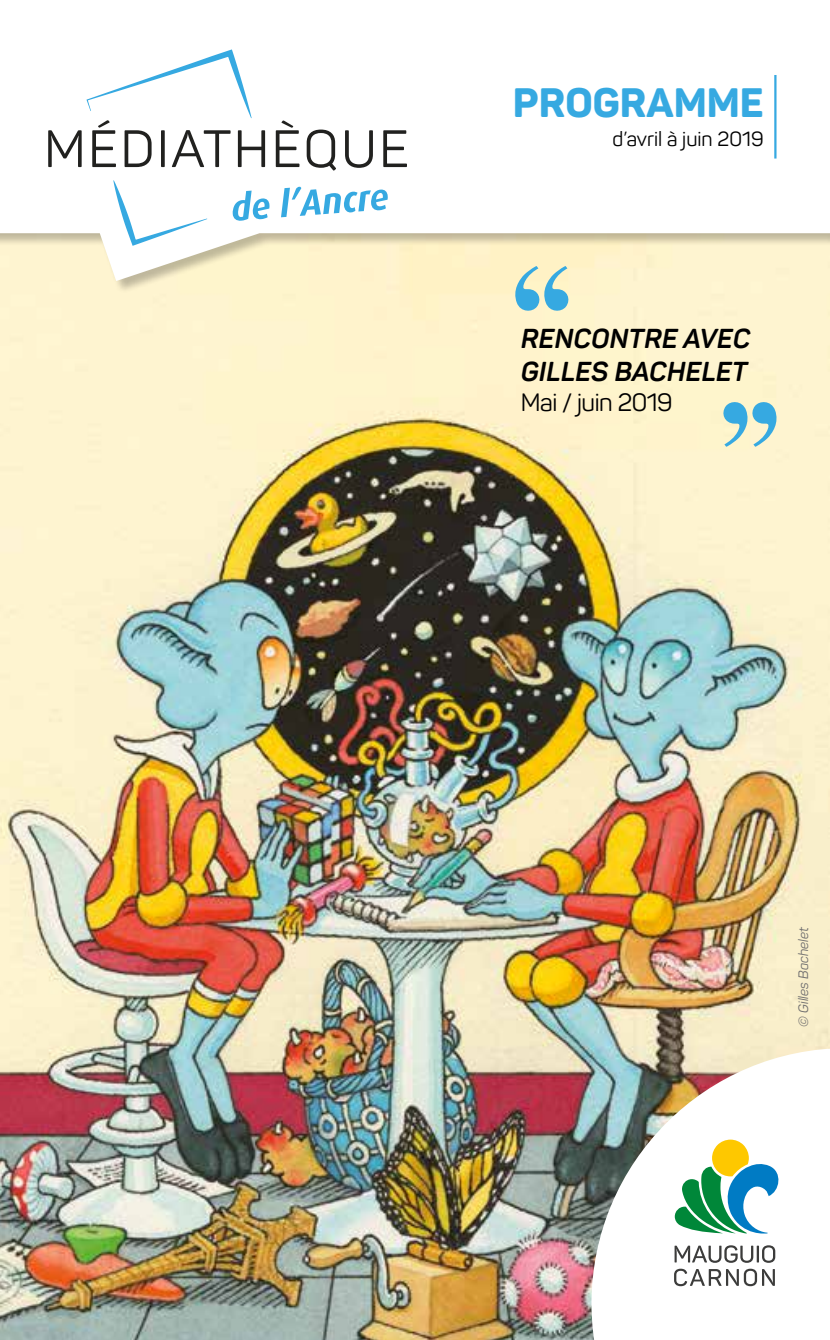
<style>
.page{position:relative;width:830px;height:1340px;background:#fff}
.page>*{position:absolute;margin:0;border:0;box-sizing:border-box;transform-origin:0 0}
.t1{font:800 40.5px "Panton";color:#36a9e1}
.t2{font:italic 700 27px/33.8px "Panton";letter-spacing:.01em;color:#000}
.t3{font:24.75px "Panton";letter-spacing:-.02em;color:#000}
.t4{font:20.25px "Panton";color:#000}
.t5{font:italic 13.5px "Panton";color:#706f6f}
</style>
<div class="page">
<img style="left:0;top:294px;width:829px;height:1045px">
<div style="left:0;top:0;width:829px;height:294px;background:#fef4cc"></div>
<svg style="left:0;top:0;width:829px;height:281px;background:#fcfaf4"></svg>
<svg style="left:591px;top:1048px;width:238px;height:291px"></svg>
<svg style="left:674px;top:1245px;width:100px;height:17px"></svg>
<svg style="left:673px;top:1268px;width:101px;height:18px"></svg>
<svg style="left:674px;top:1139px;width:108px;height:97px"></svg>
<hr style="left:773px;top:75px;width:3px;height:83px;background:#36a9e1">
<svg style="left:232px;top:191px;width:37px;height:30px"></svg>
<svg style="left:281px;top:187px;width:106px;height:30px;background:#b6dff4"></svg>
<svg style="left:276px;top:120px;width:23px;height:47px"></svg>
<svg style="left:306px;top:129px;width:30px;height:42px"></svg>
<svg style="left:345px;top:130px;width:28px;height:38px"></svg>
<svg style="left:383px;top:130px;width:24px;height:37px"></svg>
<svg style="left:48px;top:49px;width:217px;height:118px;background:#e5e9ea"></svg>
<svg style="left:113px;top:180px;width:94px;height:66px;background:#eef7fc"></svg>
<svg style="left:512px;top:266px;width:59px;height:46px"></svg>
<svg style="left:720px;top:400px;width:59px;height:47px;background:#add5d5"></svg>
<h1 class="t1" style="left:512px;top:77px;width:252px">PROGRAMME</h1>
<p class="t4" style="left:612px;top:127px;width:153px">d’avril à juin 2019</p>
<p class="t2" style="left:520px;top:321px;width:231px">RENCONTRE AVEC<br>GILLES BACHELET</p>
<p class="t3" style="left:520px;top:387px;width:153px">Mai / juin 2019</p>
<p class="t5" style="left:794px;top:1027px;width:102px;rotate:-90deg">© Gilles Bachelet</p>
</div>
